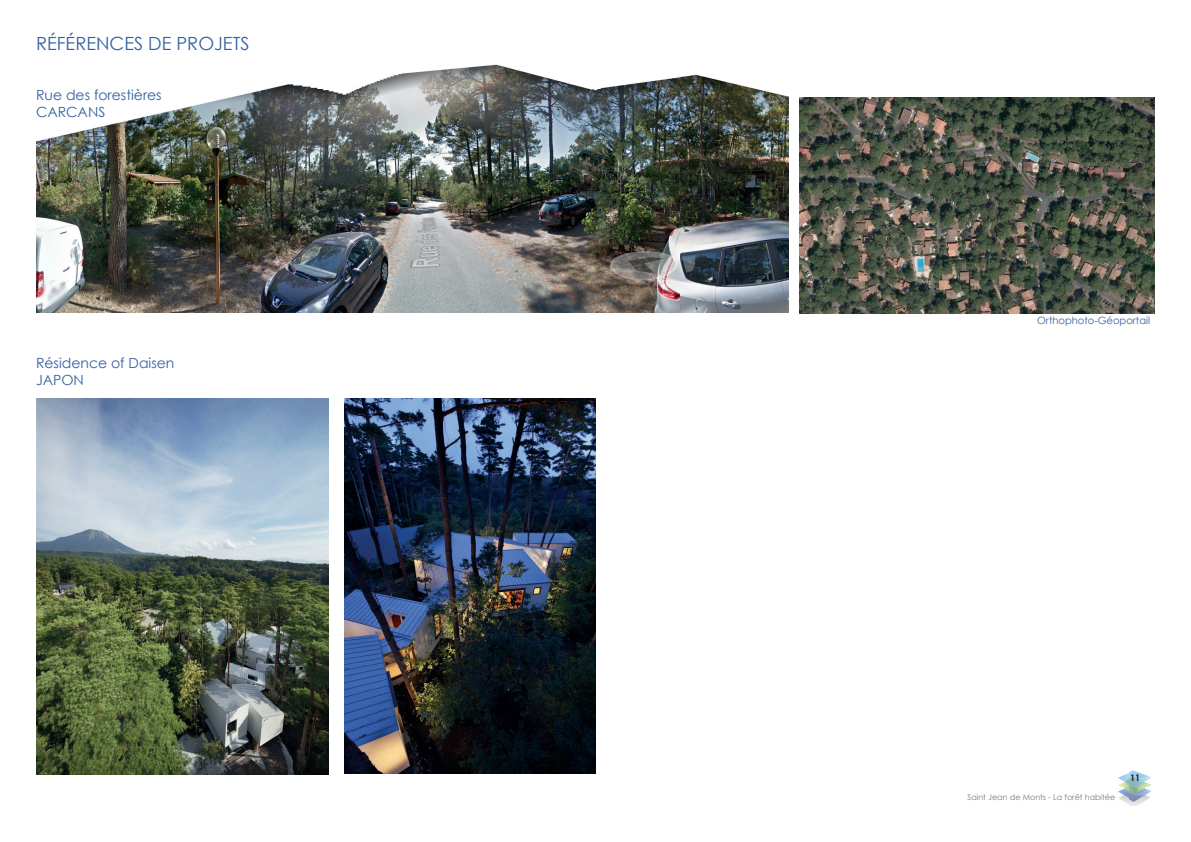
<style>
.page{position:relative;width:1191px;height:842px;background:#fff}
.page>*{position:absolute;margin:0;border:0;box-sizing:border-box;transform-origin:0 0}
.t1{font:18.2px "Century Gothic";color:#3460a2}
.t2{font:14px/16.8px "Century Gothic";color:#3460a2}
.t3{font:10px "Century Gothic";color:#3460a2}
.t4{font:700 9px "Century Gothic";color:#231f20}
.t5{font:8px "Century Gothic";color:#7a7c7f}
</style>
<div class="page">
<img style="left:1118px;top:770px;width:33px;height:36px">
<img style="left:36px;top:64px;width:752px;height:248px">
<img style="left:799px;top:97px;width:356px;height:216px">
<img style="left:36px;top:398px;width:292px;height:376px">
<img style="left:345px;top:398px;width:250px;height:375px">
<h1 class="t1" style="left:36px;top:30px;width:215px">RÉFÉRENCES DE PROJETS</h1>
<p class="t2" style="left:36px;top:86px;width:127px">Rue des forestières<br>CARCANS</p>
<p class="t2" style="left:36px;top:354px;width:140px">Résidence of Daisen<br>JAPON</p>
<p class="t3" style="left:1037px;top:313px;width:114px">Orthophoto-Géoportail</p>
<p class="t5" style="left:967px;top:792px;width:149px">Saint Jean de Monts - La forêt habitée</p>
<p class="t4" style="left:1130px;top:771px;width:12px">11</p>
</div>
